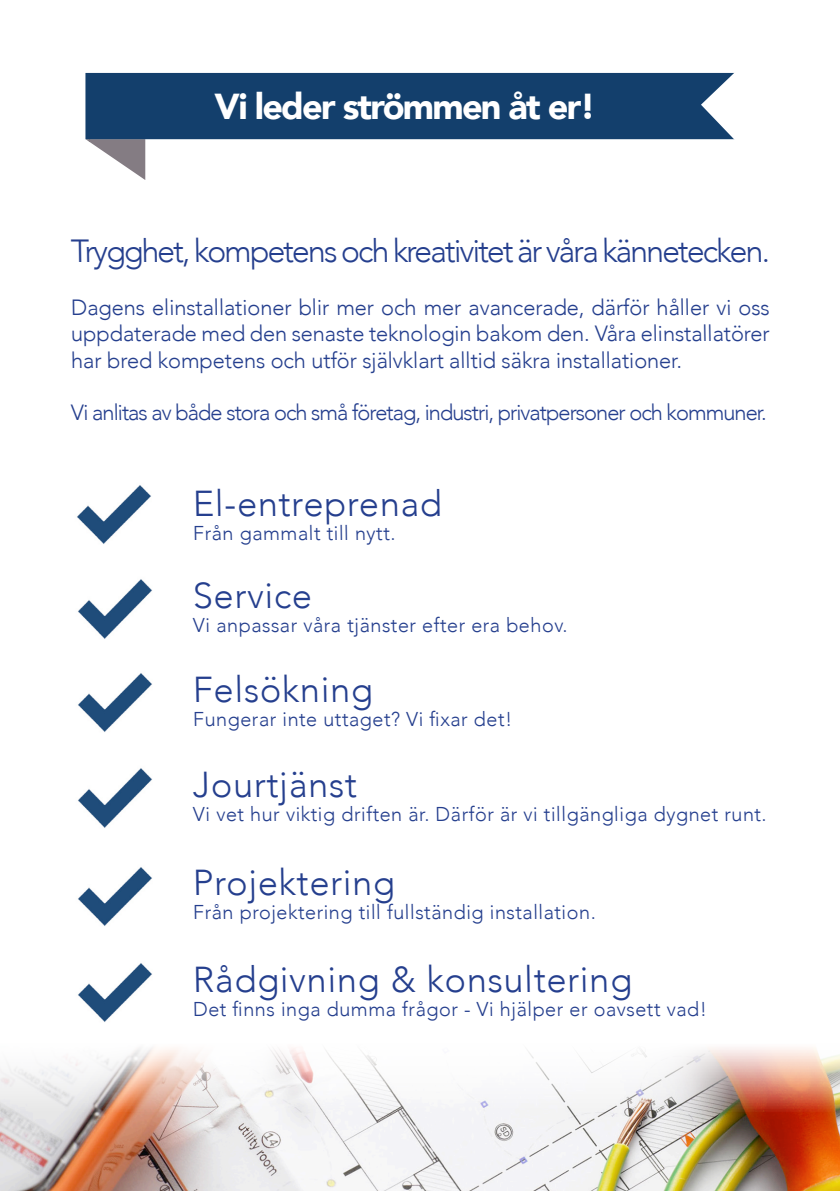
<style>
.page{position:relative;width:840px;height:1191px;background:#fff}
.page>*{position:absolute;margin:0;border:0;box-sizing:border-box;transform-origin:0 0}
.t1{font:300 36px "Avenir";letter-spacing:.02em;color:#253f8e}
.t2{font:900 36px "Avenir";letter-spacing:-.05em;color:#fff}
.t3{font:300 32px "Avenir";letter-spacing:-.06em;color:#253f8e}
.t4{font:300 22px/26.4px "Avenir";letter-spacing:-.01em;color:#253f8e;text-align:justify}
.t5{font:300 20px "Avenir";letter-spacing:.02em;color:#253f8e}
</style>
<div class="page">
<svg style="left:85px;top:139px;width:61px;height:41px"></svg>
<div style="left:85px;top:73px;width:650px;height:66px;background:#133f6c"></div>
<svg style="left:699px;top:72px;width:36px;height:68px"></svg>
<img style="left:77px;top:485px;width:74px;height:59px">
<img style="left:78px;top:579px;width:74px;height:60px">
<img style="left:78px;top:673px;width:74px;height:59px">
<img style="left:78px;top:768px;width:74px;height:60px">
<img style="left:78px;top:867px;width:74px;height:59px">
<img style="left:78px;top:963px;width:74px;height:59px">
<img style="left:0;top:1048px;width:839px;height:143px">
<p class="t2" style="left:214px;top:75px;width:382px">Vi leder strömmen åt er!</p>
<p class="t3" style="left:71px;top:232px;width:700px">Trygghet, kompetens och kreativitet är våra kännetecken.</p>
<p class="t4" style="left:71px;top:294px;width:700px">Dagens elinstallationer blir mer och mer avancerade, därför håller vi oss uppdaterade med den senaste teknologin bakom den. Våra elinstallatörer har bred kompetens och utför självklart alltid säkra installationer.</p>
<p class="t4" style="left:71px;top:400px;width:697px">Vi anlitas av både stora och små företag, industri, privatpersoner och kommuner.</p>
<p class="t1" style="left:193px;top:482px;width:251px">El-entreprenad</p>
<p class="t5" style="left:193px;top:521px;width:204px">Från gammalt till nytt.</p>
<p class="t1" style="left:193px;top:574px;width:121px">Service</p>
<p class="t5" style="left:193px;top:613px;width:376px">Vi anpassar våra tjänster efter era behov.</p>
<p class="t1" style="left:193px;top:668px;width:182px">Felsökning</p>
<p class="t5" style="left:193px;top:707px;width:321px">Fungerar inte uttaget? Vi fixar det!</p>
<p class="t1" style="left:193px;top:763px;width:166px">Jourtjänst</p>
<p class="t5" style="left:193px;top:802px;width:575px">Vi vet hur viktig driften är. Därför är vi tillgängliga dygnet runt.</p>
<p class="t1" style="left:193px;top:861px;width:204px">Projektering</p>
<p class="t5" style="left:193px;top:900px;width:404px">Från projektering till fullständig installation.</p>
<p class="t1" style="left:193px;top:958px;width:441px">Rådgivning &amp; konsultering</p>
<p class="t5" style="left:193px;top:997px;width:515px">Det finns inga dumma frågor - Vi hjälper er oavsett vad!</p>
</div>
